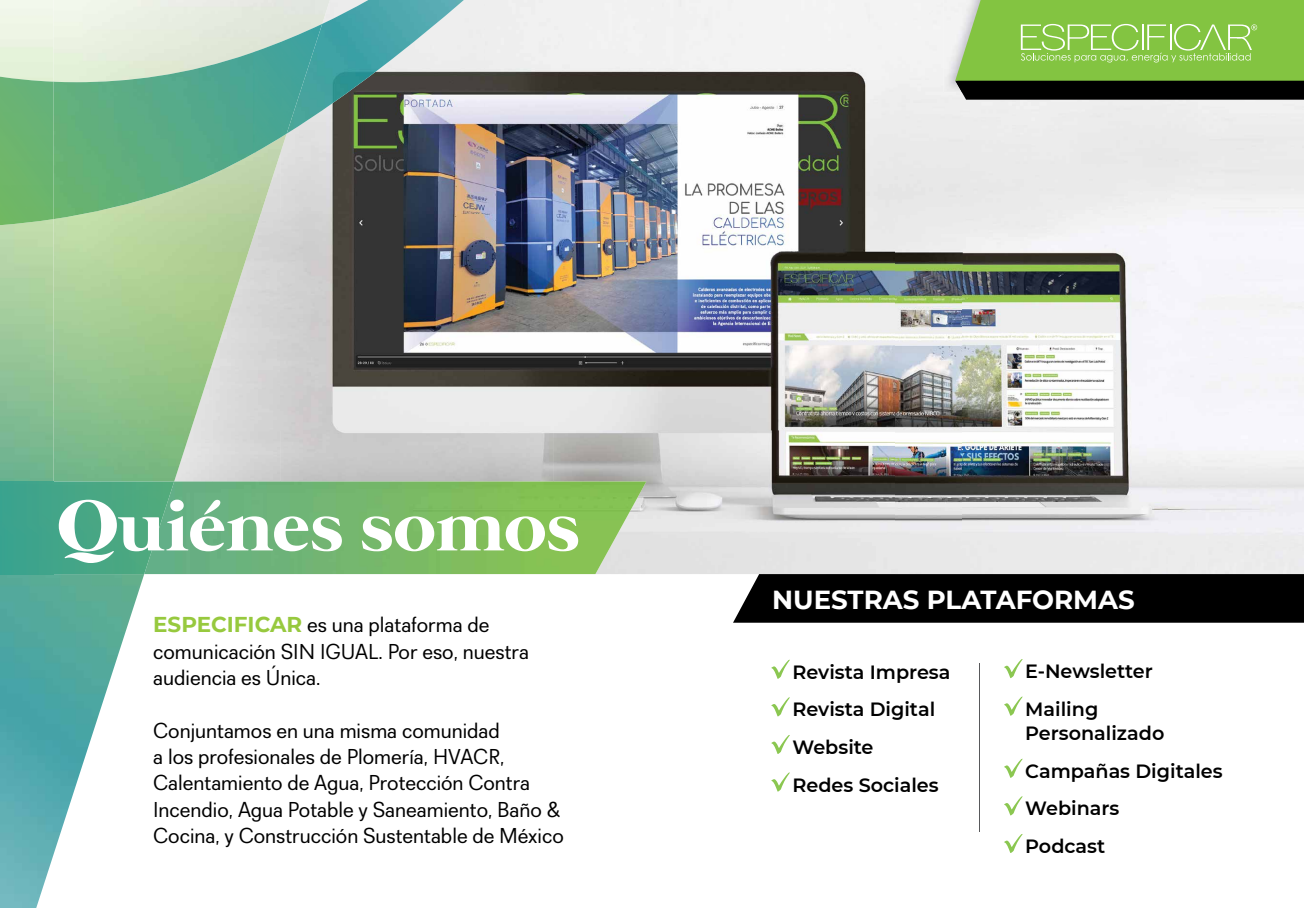
<style>
.page{position:relative;width:1304px;height:908px;background:#fff}
.page>*{position:absolute;margin:0;border:0;box-sizing:border-box;transform-origin:0 0}
.t1{font:700 73.6px "Mermaid";color:#fff;scale:1.11 1}
.t2{font:700 26px "Montserrat";color:#fff}
.t3{font:21.4px/26.4px "Recta";color:#000}
.t4{font:600 19.2px/37.6px "Montserrat";color:#000}
.s1{font-family:"Montserrat";font-weight:700;color:#97c93e}
</style>
<div class="page">
<img style="left:281px;top:0;width:682px;height:574px">
<img style="left:963px;top:100px;width:204px;height:474px">
<img style="left:0;top:0;width:144px;height:907px">
<img style="left:53px;top:0;width:208px;height:413px">
<img style="left:261px;top:0;width:69px;height:214px">
<img style="left:53px;top:412px;width:143px;height:69px">
<img style="left:174px;top:481px;width:472px;height:93px">
<img style="left:0;top:481px;width:174px;height:93px">
<div style="left:733px;top:574px;width:571px;height:48px;background:#000"></div>
<svg style="left:771px;top:659px;width:19px;height:20px"></svg>
<svg style="left:771px;top:697px;width:19px;height:19px"></svg>
<svg style="left:771px;top:735px;width:19px;height:19px"></svg>
<svg style="left:771px;top:772px;width:19px;height:19px"></svg>
<svg style="left:1004px;top:659px;width:19px;height:19px"></svg>
<svg style="left:1004px;top:696px;width:19px;height:19px"></svg>
<svg style="left:1004px;top:758px;width:19px;height:19px"></svg>
<svg style="left:1004px;top:796px;width:19px;height:19px"></svg>
<svg style="left:1004px;top:834px;width:19px;height:19px"></svg>
<hr style="left:980px;top:663px;width:1px;height:168px;background:#58595b">
<img style="left:287px;top:0;width:177px;height:134px">
<img style="left:0;top:77px;width:53px;height:148px">
<img style="left:53px;top:51px;width:202px;height:168px">
<img style="left:255px;top:24px;width:67px;height:128px">
<img style="left:944px;top:0;width:11px;height:92px">
<svg style="left:955px;top:0;width:349px;height:100px;background:#73a342"></svg>
<h1 class="t1" style="left:57px;top:484px;width:473px">Quiénes somos</h1>
<p class="t3" style="left:153px;top:611px;width:377px"><span class="s1">ESPECIFICAR</span> es una plataforma de comunicación SIN IGUAL. Por eso, nuestra audiencia es Única.</p>
<p class="t3" style="left:153px;top:716px;width:412px">Conjuntamos en una misma comunidad<br>a los profesionales de Plomería, HVACR, Calentamiento de Agua, Protección Contra Incendio, Agua Potable y Saneamiento, Baño &amp; Cocina, y Construcción Sustentable de México</p>
<p class="t2" style="left:772px;top:581px;width:364px">NUESTRAS PLATAFORMAS</p>
<p class="t4" style="left:793px;top:652px;width:159px">Revista Impresa<br>Revista Digital<br>Website<br>Redes Sociales</p>
<p class="t4" style="left:1025px;top:651px;width:129px">E-Newsletter<br>Mailing</p>
<p class="t4" style="left:1025px;top:713px;width:199px">Personalizado<br>Campañas Digitales<br>Webinars<br>Podcast</p>
</div>
